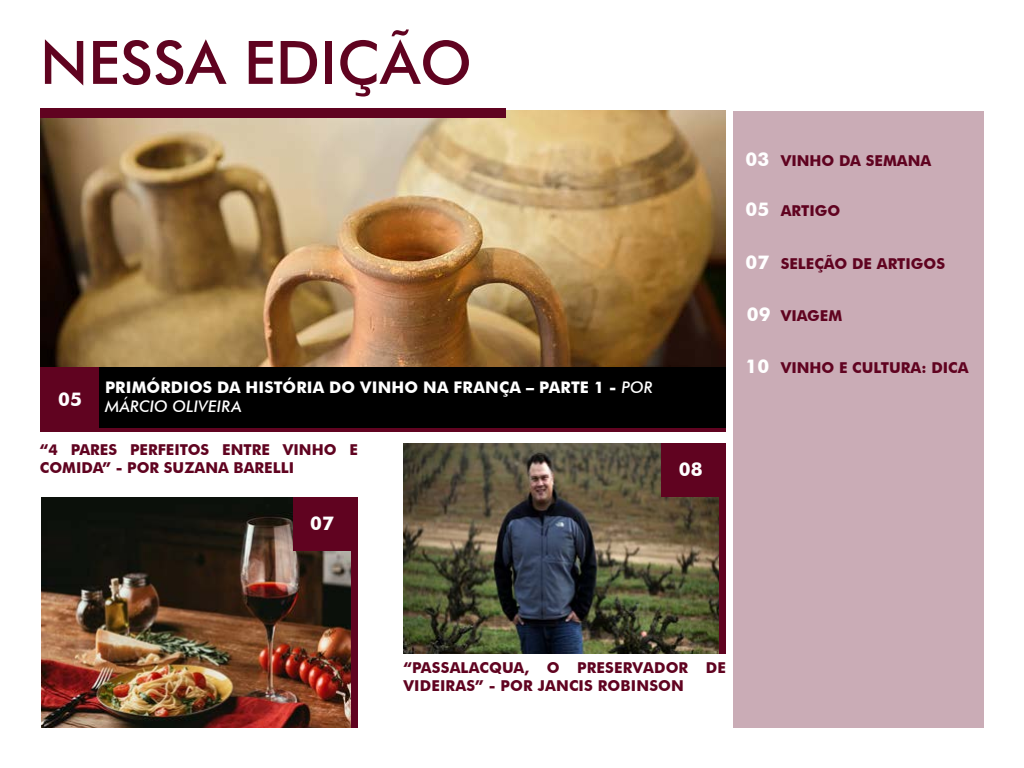
<style>
.page{position:relative;width:1024px;height:768px;background:#fff}
.page>*{position:absolute;margin:0;border:0;box-sizing:border-box;transform-origin:0 0}
.t1{font:500 60px "Futura BT";color:#600320}
.t2{font:700 19px "Futura BT";color:#fff}
.t3{font:700 16px/19.2px "Futura BT";letter-spacing:.01em;color:#fff}
.t4{font:700 15px/18px "Futura BT";color:#600320}
.s1{font-weight:500;font-style:italic}
.s2{font-size:19px;color:#fff}
</style>
<div class="page">
<img style="left:403px;top:444px;width:316px;height:210px">
<div style="left:733px;top:111px;width:251px;height:617px;background:#caacb6"></div>
<img style="left:40px;top:110px;width:686px;height:257px">
<svg style="left:100px;top:427px;width:626px;height:4px;background:#480218"></svg>
<div style="left:40px;top:367px;width:60px;height:64px;background:#600320"></div>
<div style="left:662px;top:444px;width:58px;height:53px;background:#600320"></div>
<img style="left:41px;top:497px;width:310px;height:231px">
<div style="left:293px;top:497px;width:58px;height:54px;background:#600320"></div>
<div style="left:351px;top:497px;width:7px;height:231px;background:#600320"></div>
<div style="left:719px;top:444px;width:7px;height:210px;background:#600320"></div>
<div style="left:99px;top:367px;width:627px;height:60px;background:#000"></div>
<div style="left:40px;top:109px;width:466px;height:9px;background:#600320"></div>
<h1 class="t1" style="left:40px;top:26px;width:434px">NESSA EDIÇÃO</h1>
<p class="t3" style="left:105px;top:377px;width:549px">PRIMÓRDIOS DA HISTÓRIA DO VINHO NA FRANÇA – PARTE 1 - <span class="s1">POR<br>MÁRCIO OLIVEIRA</span></p>
<p class="t4" style="left:40px;top:441px;width:320px">“4 PARES PERFEITOS ENTRE VINHO E<br>COMIDA” - POR SUZANA BARELLI</p>
<p class="t2" style="left:58px;top:388px;width:25px">05</p>
<p class="t2" style="left:310px;top:511px;width:25px">07</p>
<p class="t2" style="left:679px;top:458px;width:25px">08</p>
<p class="t4" style="left:746px;top:152px;width:187px"><span class="s2">03</span> VINHO DA SEMANA</p>
<p class="t4" style="left:746px;top:202px;width:96px"><span class="s2">05</span> ARTIGO</p>
<p class="t4" style="left:746px;top:254px;width:201px"><span class="s2">07</span> SELEÇÃO DE ARTIGOS</p>
<p class="t4" style="left:747px;top:307px;width:97px"><span class="s2">09</span> VIAGEM</p>
<p class="t4" style="left:746px;top:359px;width:224px"><span class="s2">10</span> VINHO E CULTURA: DICA</p>
<p class="t4" style="left:403px;top:658px;width:324px">“PASSALACQUA, O PRESERVADOR DE<br>VIDEIRAS” - POR JANCIS ROBINSON</p>
</div>
